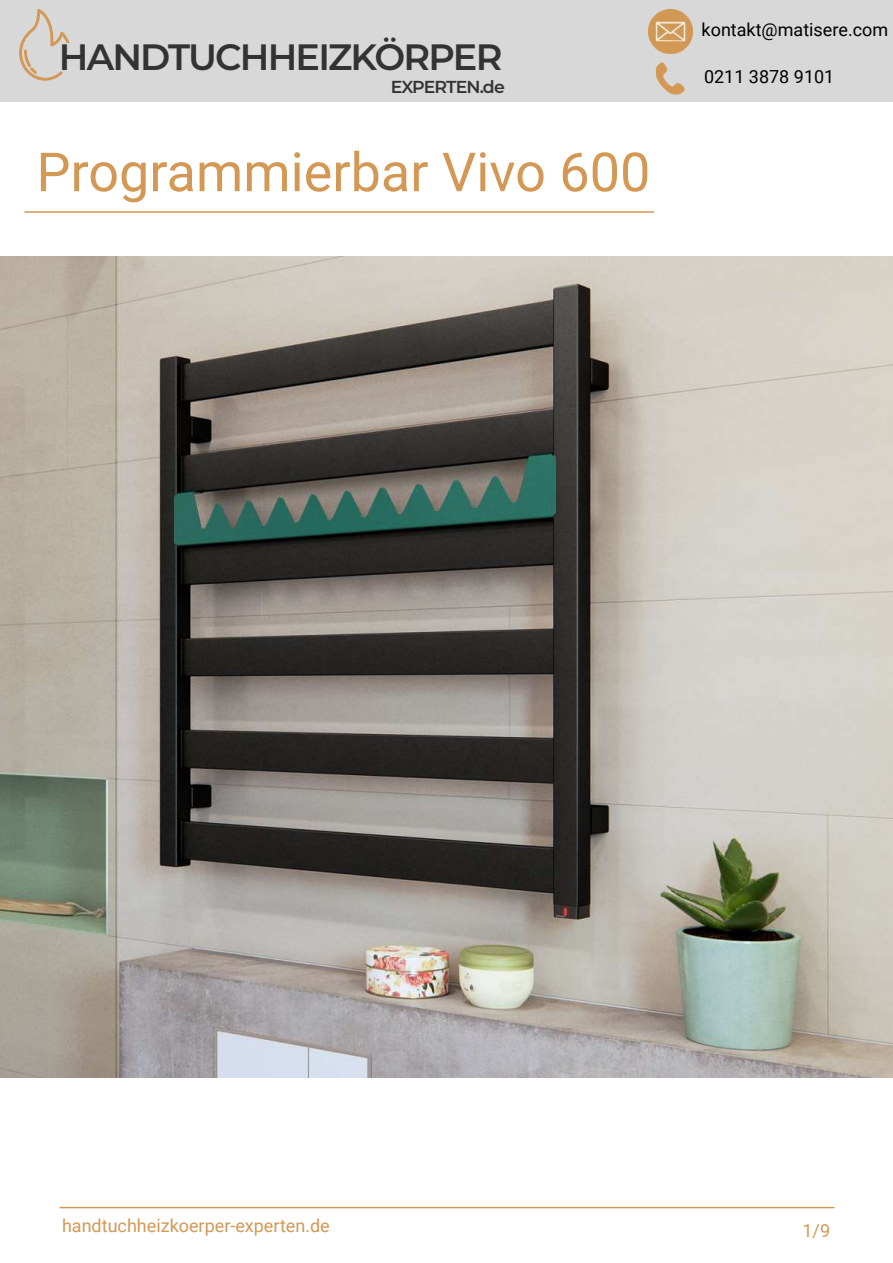
<style>
.page{position:relative;width:893px;height:1263px;background:#fff}
.page>*{position:absolute;margin:0;border:0;box-sizing:border-box;transform-origin:0 0}
.t1{font:54px "Roboto";color:#d49855}
.t2{font:600 36.6px "Montserrat";letter-spacing:-.05em;color:#333}
.t3{font:18px "Roboto";color:#d49855}
.t4{font:18px "Roboto";color:#000}
.t5{font:600 17.4px "Montserrat";letter-spacing:-.055em;color:#333}
</style>
<div class="page">
<hr style="left:60px;top:1207px;width:774px;height:1px;background:#d49855">
<hr style="left:24px;top:211px;width:630px;height:2px;background:#d49855">
<div style="left:0;top:0;width:893px;height:102px;background:#d8d8d8"></div>
<img style="left:649px;top:9px;width:44px;height:44px">
<img style="left:655px;top:63px;width:30px;height:31px">
<svg style="left:19px;top:9px;width:51px;height:72px"></svg>
<img style="left:0;top:256px;width:893px;height:821px">
<h2 class="t2" style="left:59px;top:32px;width:445px">HANDTUCHHEIZKÖRPER</h2>
<p class="t5" style="left:391px;top:74px;width:115px">EXPERTEN.de</p>
<h1 class="t1" style="left:36px;top:134px;width:615px">Programmierbar Vivo 600</h1>
<p class="t4" style="left:702px;top:17px;width:188px">kontakt@matisere.com</p>
<p class="t4" style="left:704px;top:64px;width:132px">0211 3878 9101</p>
<p class="t3" style="left:62px;top:1213px;width:269px">handtuchheizkoerper-experten.de</p>
<p class="t3" style="left:802px;top:1218px;width:29px">1/9</p>
</div>
